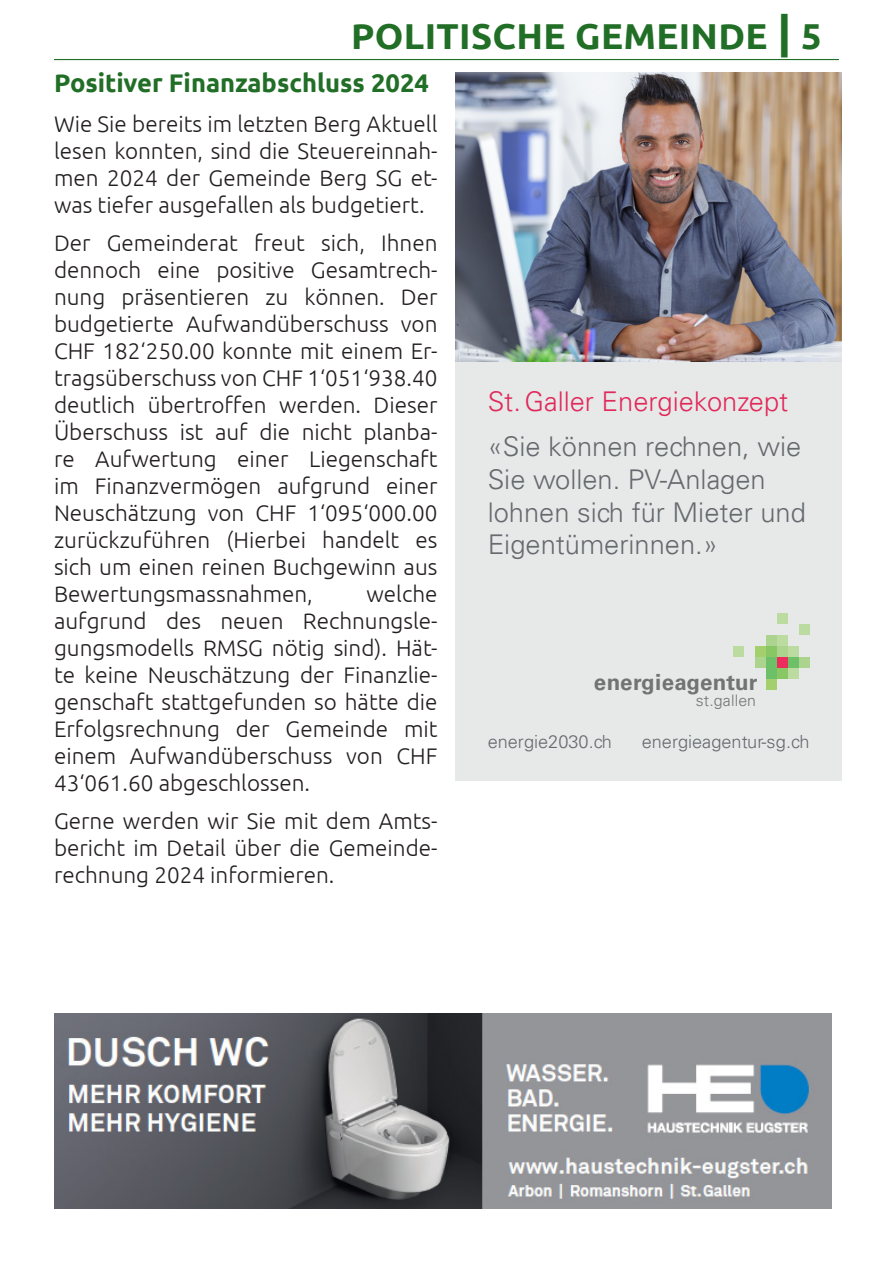
<style>
.page{position:relative;width:893px;height:1263px;background:#fff}
.page>*{position:absolute;margin:0;border:0;box-sizing:border-box;transform-origin:0 0}
.t1{font:700 36px "Ubuntu";letter-spacing:.01em;color:#216e26}
.t2{font:300 27.3px/32.7px "Univers LT";color:#66696d}
.t3{font:300 27.3px/45.6px "Univers LT";color:#e1295a}
.t4{font:700 25.5px "Ubuntu";color:#216e26}
.t5{font:300 22.5px/27px "Ubuntu";color:#231f20;text-align:justify}
.t6{font:700 22.2px "Univers LT";color:#727474}
.t7{font:300 18.15px "Univers LT";color:#66696d}
.t8{font:300 15.9px "Univers LT";letter-spacing:.01em;color:#737475}
.s1{font-size:45px}
.s2{font-style:inherit}
.s3{color:#66696d}
.s4{color:#727474}
</style>
<div class="page">
<hr style="left:54px;top:59px;width:785px;height:1px;background:#216e26">
<img style="left:54px;top:1013px;width:778px;height:196px">
<div style="left:455px;top:72px;width:387px;height:708px;background:#e6e9e8"></div>
<div style="left:799px;top:624px;width:10px;height:11px;background:#bcdba0"></div>
<div style="left:733px;top:646px;width:11px;height:11px;background:#bcdba0"></div>
<div style="left:777px;top:613px;width:11px;height:11px;background:#bcdba0"></div>
<div style="left:766px;top:635px;width:11px;height:11px;background:#acd48e"></div>
<div style="left:777px;top:635px;width:11px;height:11px;background:#bcdba0"></div>
<div style="left:755px;top:646px;width:11px;height:11px;background:#a3cf6d"></div>
<div style="left:766px;top:646px;width:11px;height:11px;background:#89c765"></div>
<div style="left:777px;top:646px;width:11px;height:11px;background:#acd48e"></div>
<div style="left:788px;top:646px;width:11px;height:11px;background:#bcdba0"></div>
<div style="left:755px;top:657px;width:11px;height:11px;background:#acd48e"></div>
<div style="left:766px;top:657px;width:11px;height:11px;background:#6dbf68"></div>
<div style="left:777px;top:657px;width:11px;height:11px;background:#ed2c5e"></div>
<div style="left:788px;top:657px;width:11px;height:11px;background:#6dbf68"></div>
<div style="left:799px;top:657px;width:10px;height:11px;background:#acd48e"></div>
<div style="left:766px;top:668px;width:11px;height:11px;background:#6dbf68"></div>
<div style="left:777px;top:668px;width:11px;height:11px;background:#89c765"></div>
<div style="left:788px;top:668px;width:11px;height:11px;background:#bcdba0"></div>
<div style="left:766px;top:679px;width:11px;height:10px;background:#a3cf6d"></div>
<img style="left:455px;top:72px;width:387px;height:290px">
<h1 class="t1" style="left:351px;top:13px;width:472px">POLITISCHE GEMEINDE <span class="s1">|</span> <span class="s2">5</span></h1>
<p class="t4" style="left:54px;top:66px;width:377px">Positiver Finanzabschluss 2024</p>
<p class="t5" style="left:54px;top:110px;width:385px">Wie Sie bereits im letzten Berg Aktuell lesen konnten, sind die Steuereinnah&shy;men 2024 der Gemeinde Berg SG et&shy;was tiefer ausgefallen als budgetiert.</p>
<p class="t5" style="left:54px;top:229px;width:385px">Der Gemeinderat freut sich, Ihnen dennoch eine positive Gesamtrech&shy;nung präsentieren zu können. Der budgetierte Aufwandüberschuss von CHF 182‘250.00 konnte mit einem Er&shy;tragsüberschuss von CHF 1‘051‘938.40 deutlich übertroffen werden. Dieser Überschuss ist auf die nicht planba&shy;re Aufwertung einer Liegenschaft im Finanzvermögen aufgrund einer Neuschätzung von CHF 1‘095‘000.00 zurückzuführen (Hierbei handelt es sich um einen reinen Buchgewinn aus Bewertungsmassnahmen,</p>
<p class="t3" style="left:488px;top:378px;width:315px">St.Galler Energiekonzept <span class="s3">«Sie können rechnen, wie</span></p>
<p class="t2" style="left:488px;top:463px;width:320px">Sie wollen. PV-Anlagen lohnen sich für Mieter und<br>Eigentümerinnen.»</p>
<p class="t5" style="left:54px;top:580px;width:385px;text-indent:312px">welche aufgrund des neuen Rechnungsle&shy;gungsmodells RMSG nötig sind). Hät&shy;te keine Neuschätzung der Finanzlie&shy;genschaft stattgefunden so hätte die Erfolgsrechnung der Gemeinde mit einem Aufwandüberschuss von CHF 43‘061.60 abgeschlossen.</p>
<p class="t5" style="left:54px;top:807px;width:385px">Gerne werden wir Sie mit dem Amts&shy;bericht im Detail über die Gemeinde&shy;rechnung 2024 informieren.</p>
<p class="t6" style="left:594px;top:669px;width:165px">energieagentur</p>
<p class="t8" style="left:696px;top:690px;width:62px">st.gall<span class="s4">en</span></p>
<p class="t7" style="left:488px;top:731px;width:126px">energie2030.ch</p>
<p class="t7" style="left:642px;top:731px;width:169px">energieagentur-sg.ch</p>
</div>
